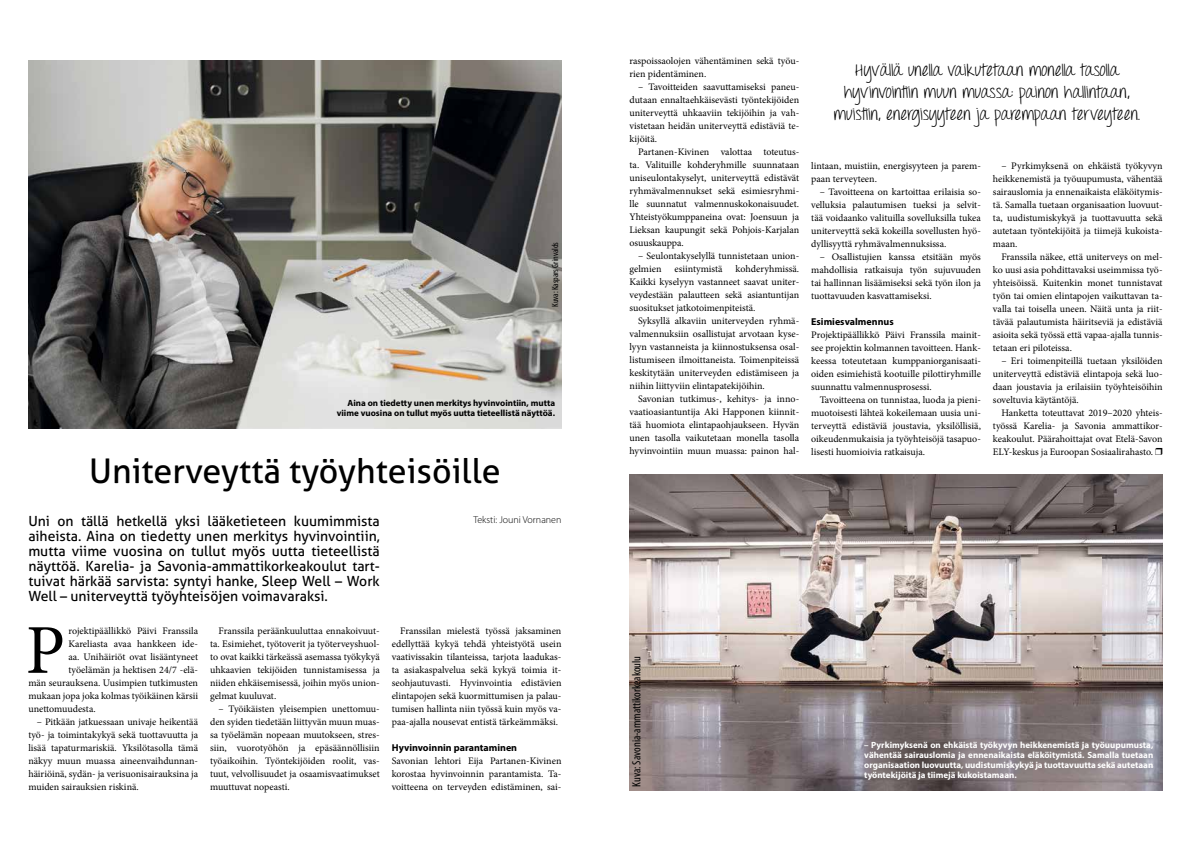
<style>
.page{position:relative;width:1191px;height:842px;background:#fff}
.page>*{position:absolute;margin:0;border:0;box-sizing:border-box;transform-origin:0 0}
.t1{font:70px "Minion Pro";color:#000}
.t2{font:34px "Aller";color:#000}
.t3{font:17px/22px "Throw My Hands Upinthe Air";letter-spacing:.01em;color:#000;text-align:center}
.t4{font:14px/15px "Aller";color:#000;text-align:justify}
.t5{font:condensed 12px "Myriad Pro";color:#000}
.t6{font:10px/13px "Minion Pro";color:#000;text-align:justify}
.t7{font:700 10px "Myriad Pro";color:#000}
.t8{font:300 10px "Myriad Pro";color:#000}
.t9{font:700 9px/10px "Myriad Pro";color:#fff;text-align:justify}
.t10{font:700 9px/10px "Myriad Pro";color:#000;text-align:right}
.t11{font:condensed 9px "Myriad Pro";color:#000}
</style>
<div class="page">
<img style="left:629px;top:475px;width:533px;height:316px">
<img style="left:28px;top:60px;width:533px;height:369px">
<p class="t11" style="left:550px;top:307px;width:66px;rotate:-90deg">Kuva: Kaspars Grinvalds</p>
<p class="t10" style="left:337px;top:398px;width:220px">Aina on tiedetty unen merkitys hyvinvointiin, mutta viime vuosina on tullut myös uutta tieteellistä näyttöä.</p>
<h2 class="t2" style="left:89px;top:450px;width:413px">Uniterveyttä työyhteisöille</h2>
<p class="t4" style="left:28px;top:513px;width:353px">Uni on tällä hetkellä yksi lääketieteen kuumimmista aiheista. Aina on tiedetty unen merkitys hyvinvointiin, mutta viime vuosina on tullut myös uutta tieteellistä näyttöä. Karelia- ja Savonia-ammattikorkeakoulut tart&shy;tuivat härkää sarvista: syntyi hanke, Sleep Well – Work Well – uniterveyttä työyhteisöjen voimavaraksi.</p>
<p class="t8" style="left:473px;top:514px;width:89px">Teksti: Jouni Vornanen</p>
<h1 class="t1" style="left:26px;top:603px;width:41px">P</h1>
<p class="t6" style="left:68px;top:624px;width:131px">rojektipäällikkö Päivi Franssila</p>
<p class="t6" style="left:68px;top:637px;width:131px">Kareliasta avaa hankkeen ide-</p>
<p class="t6" style="left:68px;top:650px;width:131px">aa. Unihäiriöt ovat lisääntyneet</p>
<p class="t6" style="left:68px;top:663px;width:131px">työelämän ja hektisen 24/7 -elä-</p>
<p class="t6" style="left:28px;top:676px;width:171px">män seurauksena. Uusimpien tutkimusten</p>
<p class="t6" style="left:28px;top:689px;width:171px">mukaan jopa joka kolmas työikäinen kärsii</p>
<p class="t6" style="left:28px;top:702px;width:69px">unettomuudesta.</p>
<p class="t6" style="left:28px;top:715px;width:171px;text-indent:8px">– Pitkään jatkuessaan univaje heikentää työ- ja toimintakykyä sekä tuottavuutta ja lisää tapaturmariskiä. Yksilötasolla tämä näkyy muun muassa aineenvaihdunnan&shy;häiriöinä, sydän- ja verisuonisairauksina ja muiden sairauksien riskinä.</p>
<p class="t6" style="left:210px;top:624px;width:171px;text-indent:8px">Franssila peräänkuuluttaa ennakoivuut&shy;ta. Esimiehet, työtoverit ja työterveyshuol&shy;to ovat kaikki tärkeässä asemassa työkykyä uhkaavien tekijöiden tunnistamisessa ja niiden ehkäisemisessä, joihin myös union&shy;gelmat kuuluvat.</p>
<p class="t6" style="left:210px;top:702px;width:171px;text-indent:8px">– Työikäisten yleisempien unettomuu&shy;den syiden tiedetään liittyvän muun muas&shy;sa työelämän nopeaan muutokseen, stres&shy;siin, vuorotyöhön ja epäsäännöllisiin työaikoihin. Työntekijöiden roolit, vas&shy;tuut, velvollisuudet ja osaamisvaatimukset muuttuvat nopeasti.</p>
<p class="t6" style="left:392px;top:624px;width:171px;text-indent:8px">Franssilan mielestä työssä jaksaminen edellyttää kykyä tehdä yhteistyötä usein vaativissakin tilanteissa, tarjota laadukas&shy;ta asiakaspalvelua sekä kykyä toimia it&shy;seohjautuvasti. Hyvinvointia edistävien elintapojen sekä kuormittumisen ja palau&shy;tumisen hallinta niin työssä kuin myös va&shy;paa-ajalla nousevat entistä tärkeämmäksi.</p>
<p class="t7" style="left:392px;top:741px;width:127px">Hyvinvoinnin parantaminen</p>
<p class="t6" style="left:392px;top:754px;width:171px">Savonian lehtori Eija Partanen-Kivinen korostaa hyvinvoinnin parantamista. Ta&shy;voitteena on terveyden edistäminen, sai-</p>
<p class="t6" style="left:629px;top:54px;width:171px">raspoissaolojen vähentäminen sekä työu&shy;rien pidentäminen.</p>
<p class="t6" style="left:629px;top:80px;width:171px;text-indent:8px">– Tavoitteiden saavuttamiseksi paneu&shy;dutaan ennaltaehkäisevästi työntekijöiden uniterveyttä uhkaaviin tekijöihin ja vah&shy;vistetaan heidän uniterveyttä edistäviä te&shy;kijöitä.</p>
<p class="t6" style="left:629px;top:145px;width:171px;text-indent:8px">Partanen-Kivinen valottaa toteutus&shy;ta. Valituille kohderyhmille suunnataan uniseulontakyselyt, uniterveyttä edistävät ryhmävalmennukset sekä esimiesryhmi&shy;lle suunnatut valmennuskokonaisuudet.<br>Yhteistyökumppaneina ovat: Joensuun ja Lieksan kaupungit sekä Pohjois-Karjalan osuuskauppa.</p>
<p class="t6" style="left:629px;top:249px;width:171px;text-indent:8px">– Seulontakyselyllä tunnistetaan union&shy;gelmien</p>
<p class="t6" style="left:629px;top:262px;width:171px;text-indent:106px">kohderyhmissä.<br>Kaikki kyselyyn vastanneet saavat uniter&shy;veydestään palautteen sekä asiantuntijan suositukset jatkotoimenpiteistä.</p>
<p class="t6" style="left:629px;top:314px;width:171px;text-indent:8px">Syksyllä alkaviin uniterveyden ryhmä&shy;valmennuksiin osallistujat arvotaan kyse&shy;lyyn vastanneista ja kiinnostuksensa osal&shy;listumiseen ilmoittaneista. Toimenpiteissä keskitytään uniterveyden edistämiseen ja niihin liittyviin elintapatekijöihin.</p>
<p class="t6" style="left:629px;top:392px;width:171px;text-indent:8px">Savonian tutkimus-, kehitys- ja inno&shy;vaatioasiantuntija Aki Happonen kiinnit&shy;tää huomiota elintapaohjaukseen. Hyvän unen tasolla vaikutetaan monella tasolla hyvinvointiin muun muassa: painon hal-</p>
<p class="t6" style="left:674px;top:262px;width:50px">esiintymistä</p>
<h3 class="t3" style="left:834px;top:61px;width:308px">Hyvällä unella vaikutetaan monella tasolla hyvinvointiin muun muassa: painon hallintaan, muistiin, energisyyteen ja parempaan terveyteen.</h3>
<p class="t6" style="left:811px;top:159px;width:171px">lintaan, muistiin, energisyyteen ja parem&shy;paan terveyteen.</p>
<p class="t6" style="left:811px;top:185px;width:171px;text-indent:8px">– Tavoitteena on kartoittaa erilaisia so&shy;velluksia palautumisen tueksi ja selvit&shy;tää voidaanko valituilla sovelluksilla tukea uniterveyttä sekä kokeilla sovellusten hyö&shy;dyllisyyttä ryhmävalmennuksissa.</p>
<p class="t6" style="left:811px;top:250px;width:171px;text-indent:8px">– Osallistujien kanssa etsitään myös mahdollisia ratkaisuja työn sujuvuuden tai hallinnan lisäämiseksi sekä työn ilon ja tuottavuuden kasvattamiseksi.</p>
<p class="t7" style="left:811px;top:315px;width:84px">Esimiesvalmennus</p>
<p class="t6" style="left:811px;top:328px;width:171px">Projektipäällikkö Päivi Franssila mainit&shy;see projektin kolmannen tavoitteen. Hank&shy;keessa toteutetaan kumppaniorganisaati&shy;oiden esimiehistä kootuille pilottiryhmille suunnattu valmennusprosessi.</p>
<p class="t6" style="left:811px;top:393px;width:171px;text-indent:8px">Tavoitteena on tunnistaa, luoda ja pieni&shy;muotoisesti lähteä kokeilemaan uusia uni&shy;terveyttä edistäviä joustavia, yksilöllisiä, oikeudenmukaisia ja työyhteisöjä tasapuo&shy;lisesti huomioivia ratkaisuja.</p>
<p class="t6" style="left:993px;top:159px;width:171px;text-indent:8px">– Pyrkimyksenä on ehkäistä työkyvyn heikkenemistä ja työuupumusta, vähentää sairauslomia ja ennenaikaista eläköitymis&shy;tä. Samalla tuetaan organisaation luovuut&shy;ta, uudistumiskykyä ja tuottavuutta sekä autetaan työntekijöitä ja tiimejä kukoista&shy;maan.</p>
<p class="t6" style="left:993px;top:250px;width:171px;text-indent:8px">Franssila näkee, että uniterveys on mel&shy;ko uusi asia pohdittavaksi useimmissa työ&shy;yhteisöissä. Kuitenkin monet tunnistavat työn tai omien elintapojen vaikuttavan ta&shy;valla tai toisella uneen. Näitä unta ja riit&shy;tävää palautumista häiritseviä ja edistäviä asioita sekä työssä että vapaa-ajalla tunnis&shy;tetaan eri piloteissa.</p>
<p class="t6" style="left:993px;top:354px;width:171px;text-indent:8px">– Eri toimenpiteillä tuetaan yksilöiden uniterveyttä edistäviä elintapoja sekä luo&shy;daan joustavia ja erilaisiin työyhteisöihin soveltuvia käytäntöjä.</p>
<p class="t6" style="left:993px;top:406px;width:171px;text-indent:8px">Hanketta toteuttavat 2019–2020 yhteis&shy;työssä Karelia- ja Savonia ammattikor&shy;keakoulut. Päärahoittajat ovat Etelä-Savon ELY-keskus ja Euroopan Sosiaalirahasto. ❒</p>
<p class="t5" style="left:629px;top:787px;width:132px;rotate:-90deg">Kuva: Savonia-ammattikorkeakoulu</p>
<p class="t9" style="left:864px;top:740px;width:290px">– Pyrkimyksenä on ehkäistä työkyvyn heikkenemistä ja työuupumusta, vähentää sairauslomia ja ennenaikaista eläköitymistä. Samalla tuetaan organisaation luovuutta, uudistumiskykyä ja tuottavuutta sekä autetaan työntekijöitä ja tiimejä kukoistamaan.</p>
</div>
